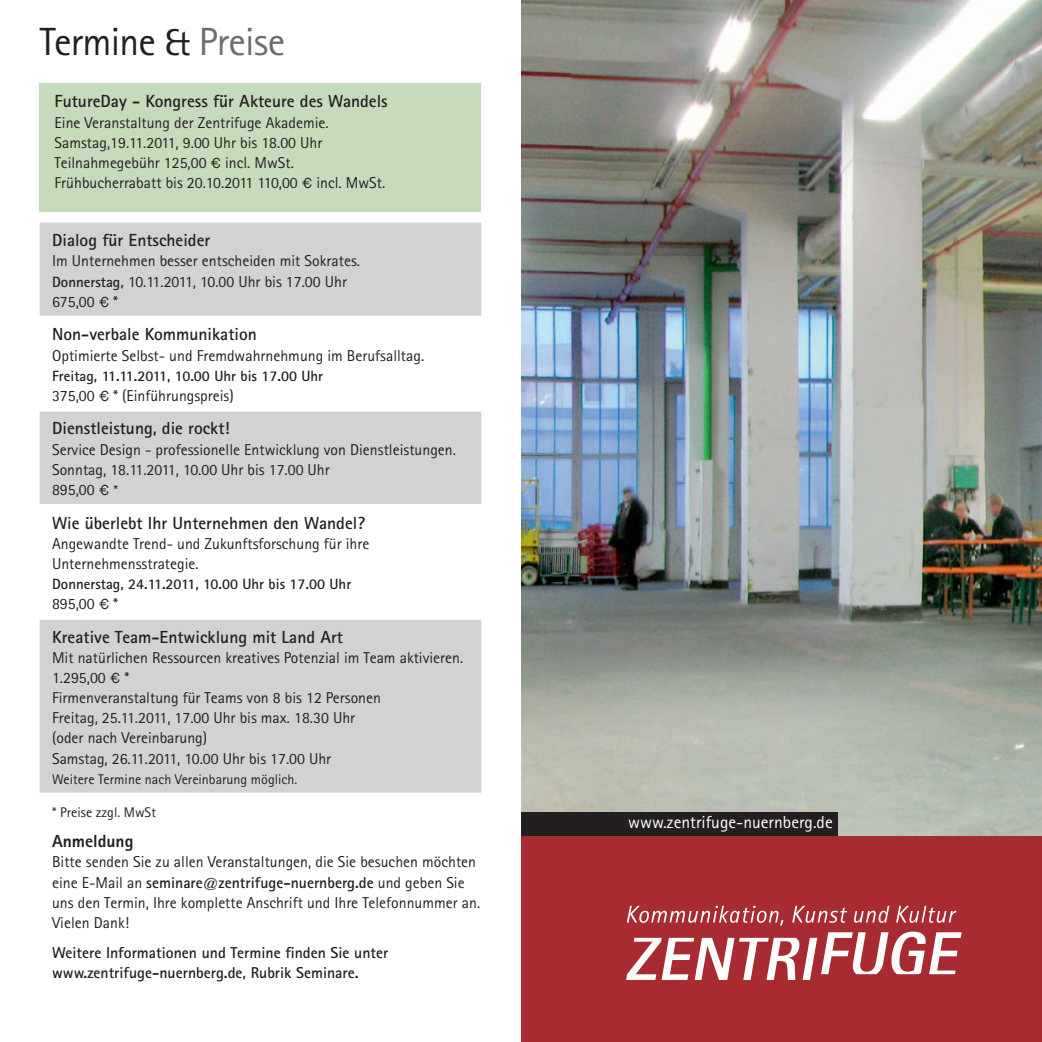
<style>
.page{position:relative;width:1042px;height:1042px;background:#fff}
.page>*{position:absolute;margin:0;border:0;box-sizing:border-box;transform-origin:0 0}
.t1{font:39.38px "Rotis Sans Serif";letter-spacing:-.02em;color:#231f20}
.copy_aussen{font:700 17.5px "Rotis Sans Serif";color:#231f20}
.t2{font:17.5px "Rotis Sans Serif";color:#fff}
.copy_aussen-2{font:800 17.5px "Rotis Sans Serif";color:#231f20}
.copy_aussen-3{font:15.75px/20.1px "Rotis Sans Serif";color:#231f20}
.copy_aussen-4{font:700 15.75px/20.1px "Rotis Sans Serif";color:#231f20}
.copy_aussen-5{font:700 14.88px "Rotis Sans Serif";color:#231f20}
.copy_aussen-6{font:14px "Rotis Sans Serif";color:#231f20}
.s1{color:#6c6d70}
.s2{font-family:"Helvetica";font-size:14px}
.s3{font-weight:700;font-size:14.88px}
.s4{font-weight:700}
</style>
<div class="page">
<div style="left:40px;top:222px;width:441px;height:94px;background:#d1d2d4"></div>
<svg style="left:40px;top:411px;width:441px;height:382px;fill:#d1d2d4"></svg>
<hr style="left:40px;top:618px;width:441px;height:2px;background:#fff">
<hr style="left:40px;top:504px;width:441px;height:2px;background:#fff">
<div style="left:40px;top:84px;width:441px;height:128px;background:#c6dbbc"></div>
<img style="left:521px;top:0;width:521px;height:836px">
<div style="left:521px;top:812px;width:317px;height:24px;background:#231f20"></div>
<div style="left:521px;top:836px;width:521px;height:206px;background:#a72b30"></div>
<svg style="left:626px;top:931px;width:335px;height:49px"></svg>
<svg style="left:627px;top:906px;width:329px;height:19px"></svg>
<p class="t1" style="left:40px;top:19px;width:247px">Termine &amp; <span class="s1">Preise</span></p>
<p class="copy_aussen" style="left:55px;top:90px;width:335px">FutureDay - Kongress für Akteure des Wandels</p>
<p class="copy_aussen-3" style="left:55px;top:112px;width:332px">Eine Veranstaltung der Zentrifuge Akademie.<br>Samstag,19.11.2011, 9.00 Uhr bis 18.00 Uhr Teilnahmegebühr 125,00 <span class="s2">€</span> incl. MwSt.<br>Frühbucherrabatt bis 20.10.2011 110,00 <span class="s2">€</span> incl. MwSt.</p>
<p class="copy_aussen" style="left:52px;top:229px;width:160px">Dialog für Entscheider</p>
<p class="copy_aussen-3" style="left:52px;top:251px;width:309px">Im Unternehmen besser entscheiden mit Sokrates.<br><span class="s3">Donnerstag,</span> 10.11.2011, 10.00 Uhr bis 17.00 Uhr<br>675,00 <span class="s2">€</span> *</p>
<p class="copy_aussen" style="left:52px;top:323px;width:206px">Non-verbale Kommunikation</p>
<p class="copy_aussen-3" style="left:52px;top:345px;width:374px">Optimierte Selbst- und Fremdwahrnehmung im Berufsalltag.</p>
<p class="copy_aussen-5" style="left:52px;top:366px;width:273px">Freitag, 11.11.2011, 10.00 Uhr bis 17.00 Uhr</p>
<p class="copy_aussen-3" style="left:52px;top:385px;width:183px">375,00 <span class="s2">€</span> * (Einführungspreis)</p>
<p class="copy_aussen" style="left:52px;top:417px;width:179px">Dienstleistung, die rockt!</p>
<p class="copy_aussen-3" style="left:52px;top:439px;width:405px">Service Design - professionelle Entwicklung von Dienstleistungen.<br>Sonntag, 18.11.2011, 10.00 Uhr bis 17.00 Uhr<br>895,00 <span class="s2">€ *</span></p>
<p class="copy_aussen" style="left:52px;top:511px;width:314px">Wie überlebt Ihr Unternehmen den Wandel?</p>
<p class="copy_aussen-3" style="left:52px;top:533px;width:319px">Angewandte Trend- und Zukunftsforschung für ihre<br>Unternehmensstrategie.</p>
<p class="copy_aussen-5" style="left:52px;top:574px;width:301px">Donnerstag, 24.11.2011, 10.00 Uhr bis 17.00 Uhr</p>
<p class="copy_aussen-3" style="left:52px;top:593px;width:68px">895,00 <span class="s2">€</span> *</p>
<p class="copy_aussen" style="left:52px;top:626px;width:292px">Kreative Team-Entwicklung mit Land Art</p>
<p class="copy_aussen-3" style="left:52px;top:647px;width:413px">Mit natürlichen Ressourcen kreatives Potenzial im Team aktivieren.<br>1.295,00 <span class="s2">€</span> *<br>Firmenveranstaltung für Teams von 8 bis 12 Personen<br>Freitag, 25.11.2011, 17.00 Uhr bis max. 18.30 Uhr<br>(oder nach Vereinbarung)<br>Samstag, 26.11.2011, 10.00 Uhr bis 17.00 Uhr</p>
<p class="copy_aussen-6" style="left:52px;top:770px;width:247px">Weitere Termine nach Vereinbarung möglich.</p>
<p class="copy_aussen-6" style="left:52px;top:804px;width:105px">* Preise zzgl. MwSt</p>
<p class="copy_aussen-2" style="left:52px;top:830px;width:83px">Anmeldung</p>
<p class="copy_aussen-3" style="left:52px;top:852px;width:430px">Bitte senden Sie zu allen Veranstaltungen, die Sie besuchen möchten eine E-Mail an <span class="s4">seminare@zentrifuge-nuernberg.de</span> und geben Sie uns den Termin, Ihre komplette Anschrift und Ihre Telefonnummer an.<br>Vielen Dank!</p>
<p class="copy_aussen-4" style="left:52px;top:942px;width:338px">Weitere Informationen und Termine finden Sie unter www.zentrifuge-nuernberg.de, Rubrik Seminare.</p>
<p class="t2" style="left:628px;top:812px;width:206px">www.zentrifuge-nuernberg.de</p>
</div>
